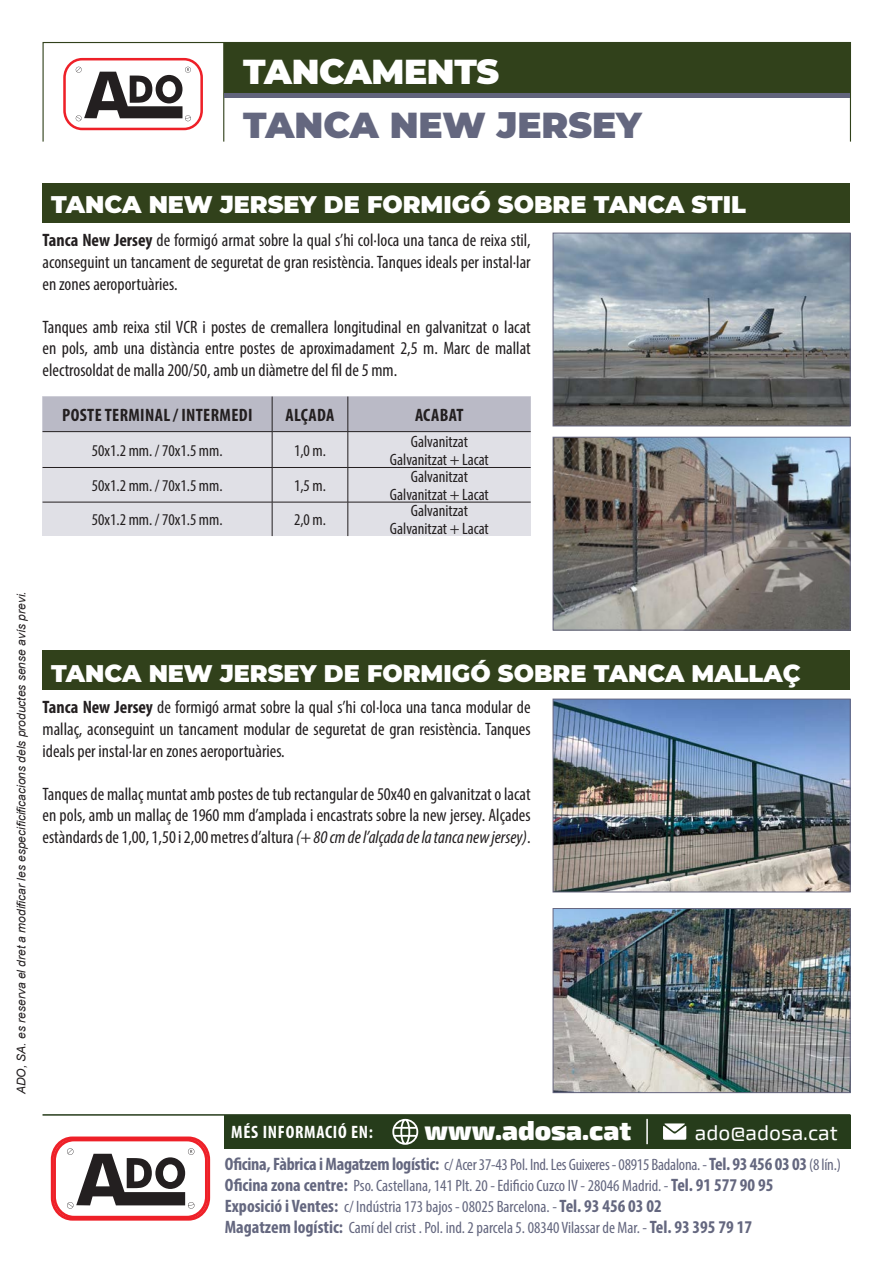
<style>
.page{position:relative;width:893px;height:1263px;background:#fff}
.page>*{position:absolute;margin:0;border:0;box-sizing:border-box;transform-origin:0 0}
.t1{font:900 36px "Montserrat";color:#64677f}
.t2{font:900 34.5px "Montserrat";letter-spacing:-.01em;color:#fff}
.t3{font:900 27px "Exo 2";color:#fff}
.t4{font:900 24px "Montserrat";color:#fff}
.t5{font:21px "Exo 2";color:#fff}
.t6{font:condensed 18px/21.6px "Myriad Pro";color:#231f20;text-align:justify}
.t7{font:700 condensed 18px "Myriad Pro";letter-spacing:.02em;color:#231f20}
.t8{font:700 condensed 18px "Myriad Pro";letter-spacing:.04em;color:#fff}
.t9{font:condensed 16.5px/21px "Myriad Pro";color:#64677f}
.t10{font:condensed 16.5px "Myriad Pro";color:#231f20}
.t11{font:italic 12px "Arial";color:#231f20}
.s1{font-weight:700}
.s2{font-style:italic}
.s3{font-weight:700;font-size:18px}
</style>
<div class="page">
<div style="left:43px;top:42px;width:808px;height:100px;border:1px solid #31411b"></div>
<hr style="left:223px;top:43px;width:1px;height:99px;background:#31411b">
<div style="left:224px;top:43px;width:626px;height:53px;background:#31411b"></div>
<hr style="left:224px;top:93px;width:626px;height:4px;background:#61647c">
<svg style="left:63px;top:58px;width:140px;height:72px"></svg>
<div style="left:224px;top:1115px;width:626px;height:33px;background:#263c1b"></div>
<hr style="left:43px;top:1114px;width:807px;height:2px;background:#263c1b">
<svg style="left:392px;top:1119px;width:26px;height:26px"></svg>
<svg style="left:663px;top:1123px;width:23px;height:17px"></svg>
<hr style="left:646px;top:1119px;width:2px;height:25px;background:#fff">
<svg style="left:51px;top:1136px;width:159px;height:84px"></svg>
<img style="left:555px;top:235px;width:293px;height:189px">
<div style="left:553px;top:233px;width:297px;height:193px;border:1px solid #666680"></div>
<img style="left:555px;top:701px;width:293px;height:189px">
<div style="left:553px;top:699px;width:297px;height:193px;border:1px solid #666680"></div>
<img style="left:555px;top:439px;width:293px;height:189px">
<div style="left:553px;top:437px;width:297px;height:193px;border:1px solid #666680"></div>
<img style="left:555px;top:910px;width:293px;height:181px">
<div style="left:553px;top:908px;width:297px;height:185px;border:1px solid #666680"></div>
<div style="left:43px;top:183px;width:807px;height:39px;background:#31411b"></div>
<div style="left:43px;top:651px;width:807px;height:39px;background:#31411b"></div>
<div style="left:43px;top:396px;width:488px;height:140px;background:#e0e0e6"></div>
<div style="left:43px;top:396px;width:488px;height:35px;background:#babac6"></div>
<hr style="left:272px;top:468px;width:1px;height:34px;background:#231f20">
<hr style="left:348px;top:468px;width:1px;height:34px;background:#231f20">
<hr style="left:272px;top:502px;width:1px;height:34px;background:#231f20">
<hr style="left:348px;top:502px;width:1px;height:34px;background:#231f20">
<hr style="left:43px;top:431px;width:229px;height:1px;background:#231f20">
<hr style="left:272px;top:431px;width:76px;height:1px;background:#231f20">
<hr style="left:348px;top:431px;width:183px;height:1px;background:#231f20">
<hr style="left:43px;top:467px;width:229px;height:1px;background:#231f20">
<hr style="left:272px;top:467px;width:76px;height:1px;background:#231f20">
<hr style="left:348px;top:467px;width:183px;height:1px;background:#231f20">
<hr style="left:43px;top:502px;width:229px;height:1px;background:#231f20">
<hr style="left:272px;top:502px;width:76px;height:1px;background:#231f20">
<hr style="left:348px;top:502px;width:183px;height:1px;background:#231f20">
<hr style="left:272px;top:396px;width:1px;height:35px;background:#231f20">
<hr style="left:348px;top:396px;width:1px;height:35px;background:#231f20">
<hr style="left:272px;top:432px;width:1px;height:35px;background:#231f20">
<hr style="left:348px;top:432px;width:1px;height:35px;background:#231f20">
<p class="t2" style="left:243px;top:45px;width:258px">TANCAMENTS</p>
<p class="t1" style="left:243px;top:98px;width:400px">TANCA NEW JERSEY</p>
<p class="t4" style="left:51px;top:187px;width:696px">TANCA NEW JERSEY DE FORMIGÓ SOBRE TANCA STIL</p>
<p class="t6" style="left:43px;top:229px;width:490px"><span class="s1">Tanca New Jersey</span> de formigó armat sobre la qual s’hi col·loca una tanca de reixa stil, aconseguint un tancament de seguretat de gran resistència. Tanques ideals per instal·lar en zones aeroportuàries.</p>
<p class="t6" style="left:43px;top:316px;width:490px">Tanques amb reixa stil VCR i postes de cremallera longitudinal en galvanitzat o lacat en pols, amb una distància entre postes de aproximadament 2,5 m. Marc de mallat electrosoldat de malla 200/50, amb un diàmetre del fil de 5 mm.</p>
<p class="t7" style="left:62px;top:404px;width:192px">POSTE TERMINAL / INTERMEDI</p>
<p class="t7" style="left:286px;top:404px;width:50px">ALÇADA</p>
<p class="t7" style="left:415px;top:404px;width:50px">ACABAT</p>
<p class="t10" style="left:92px;top:440px;width:132px">50x1.2 mm. / 70x1.5 mm.</p>
<p class="t10" style="left:294px;top:440px;width:33px">1,0 m.</p>
<p class="t10" style="left:411px;top:431px;width:59px">Galvanitzat</p>
<p class="t10" style="left:390px;top:449px;width:100px">Galvanitzat + Lacat</p>
<p class="t10" style="left:92px;top:475px;width:132px">50x1.2 mm. / 70x1.5 mm.</p>
<p class="t10" style="left:294px;top:475px;width:33px">1,5 m.</p>
<p class="t10" style="left:92px;top:510px;width:132px">50x1.2 mm. / 70x1.5 mm.</p>
<p class="t10" style="left:294px;top:510px;width:33px">2,0 m.</p>
<p class="t10" style="left:411px;top:466px;width:59px">Galvanitzat</p>
<p class="t10" style="left:390px;top:484px;width:100px">Galvanitzat + Lacat</p>
<p class="t10" style="left:411px;top:501px;width:59px">Galvanitzat</p>
<p class="t10" style="left:390px;top:519px;width:100px">Galvanitzat + Lacat</p>
<p class="t11" style="left:14px;top:1094px;width:504px;rotate:-90deg">ADO, SA. es reserva el dret a modificar les especificificacions dels productes sense avís previ.</p>
<p class="t4" style="left:51px;top:655px;width:751px">TANCA NEW JERSEY DE FORMIGÓ SOBRE TANCA MALLAÇ</p>
<p class="t6" style="left:43px;top:696px;width:490px"><span class="s1">Tanca New Jersey</span> de formigó armat sobre la qual s’hi col·loca una tanca modular de mallaç, aconseguint un tancament modular de seguretat de gran resistència. Tanques ideals per instal·lar en zones aeroportuàries.</p>
<p class="t6" style="left:43px;top:783px;width:490px">Tanques de mallaç muntat amb postes de tub rectangular de 50x40 en galvanitzat o lacat en pols, amb un mallaç de 1960 mm d’amplada i encastrats sobre la new jersey. Alçades estàndards de 1,00, 1,50 i 2,00 metres d’altura <span class="s2">(+ 80 cm de l’alçada de la tanca new jersey)</span>.</p>
<p class="t8" style="left:231px;top:1121px;width:143px">MÉS INFORMACIÓ EN:</p>
<h3 class="t3" style="left:425px;top:1113px;width:208px">www.adosa.cat</h3>
<p class="t5" style="left:695px;top:1120px;width:144px">ado@adosa.cat</p>
<p class="t9" style="left:225px;top:1153px;width:618px"><span class="s3">Oficina, Fàbrica i Magatzem logístic:</span> c/ Acer 37-43 Pol. Ind. Les Guixeres - 08915 Badalona. - <span class="s3">Tel. 93 456 03 03</span> (8 lín.)<br><span class="s3">Oficina zona centre:</span> Pso. Castellana, 141 Plt. 20 - Edificio Cuzco IV - 28046 Madrid. - <span class="s3">Tel. 91 577 90 95<br>Exposició i Ventes:</span> c/ Indústria 173 bajos - 08025 Barcelona. - <span class="s3">Tel. 93 456 03 02<br>Magatzem logístic:</span> Camí del crist . Pol. ind. 2 parcela 5. 08340 Vilassar de Mar. - <span class="s3">Tel. 93 395 79 17</span></p>
</div>
